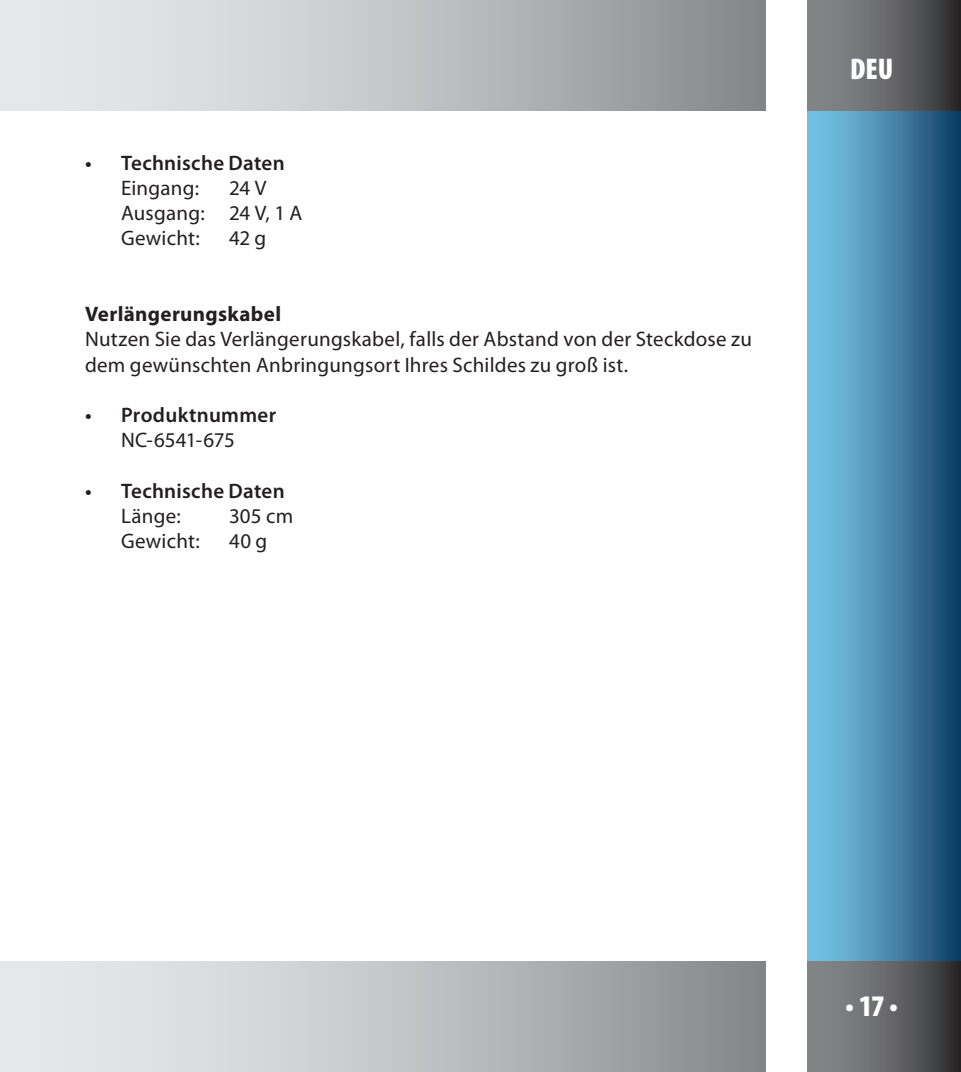
<style>
.page{position:relative;width:961px;height:1072px;background:#fff}
.page>*{position:absolute;margin:0;border:0;box-sizing:border-box;transform-origin:0 0}
.t1{font:900 condensed 30px "Myriad Pro";color:#fff}
.Fließtext_Ebene_1{font:21px/25.2px "Myriad Pro";letter-spacing:.01em;color:#231f20}
.Fließtext_Ebenen_2_3{font:21px "Myriad Pro";letter-spacing:.01em;color:#231f20}
.Überschrift_Ebene_2{font:600 21px "Myriad Pro";letter-spacing:.015em;color:#231f20}
.Überschrift_Ebene_1{font:700 21px "Myriad Pro";letter-spacing:.015em;color:#231f20}
.Fließtext_Ebenen_2_3-2{font:21px "Myriad Pro";letter-spacing:-.01em;color:#231f20}
</style>
<div class="page">
<div style="left:0;top:0;width:765px;height:111px;background:linear-gradient(to right,#f4f5f6,#8d8e92)"></div>
<div style="left:808px;top:111px;width:153px;height:850px;background:linear-gradient(to right,#7fd0f1,#124067)"></div>
<div style="left:0;top:961px;width:765px;height:110px;background:linear-gradient(to right,#f4f5f6,#8d8e92)"></div>
<svg style="left:808px;top:0;width:153px;height:111px"></svg>
<svg style="left:808px;top:961px;width:153px;height:110px"></svg>
<p class="Überschrift_Ebene_2" style="left:85px;top:149px;width:201px">• Technische Daten</p>
<p class="Fließtext_Ebenen_2_3" style="left:121px;top:175px;width:79px">Eingang:</p>
<p class="Fließtext_Ebenen_2_3" style="left:229px;top:175px;width:39px">24 V</p>
<p class="Fließtext_Ebenen_2_3" style="left:121px;top:200px;width:183px">Ausgang: 24 V, 1 A</p>
<p class="Fließtext_Ebenen_2_3" style="left:121px;top:225px;width:80px">Gewicht:</p>
<p class="Fließtext_Ebenen_2_3" style="left:229px;top:225px;width:39px">42 g</p>
<p class="Überschrift_Ebene_1" style="left:85px;top:300px;width:198px">Verlängerungskabel</p>
<p class="Fließtext_Ebene_1" style="left:85px;top:326px;width:668px">Nutzen Sie das Verlängerungskabel, falls der Abstand von der Steckdose zu dem gewünschten Anbringungsort Ihres Schildes zu groß ist.</p>
<p class="Überschrift_Ebene_2" style="left:85px;top:401px;width:193px">• Produktnummer</p>
<p class="Fließtext_Ebenen_2_3-2" style="left:121px;top:427px;width:115px">NC-6541-675</p>
<p class="Überschrift_Ebene_2" style="left:85px;top:477px;width:201px">• Technische Daten</p>
<p class="Fließtext_Ebenen_2_3" style="left:121px;top:503px;width:61px">Länge:</p>
<p class="Fließtext_Ebenen_2_3" style="left:229px;top:503px;width:66px">305 cm</p>
<p class="Fließtext_Ebenen_2_3" style="left:121px;top:528px;width:80px">Gewicht:</p>
<p class="Fließtext_Ebenen_2_3" style="left:229px;top:528px;width:40px">40 g</p>
<h1 class="t1" style="left:850px;top:53px;width:45px">DEU</h1>
<h1 class="t1" style="left:845px;top:989px;width:54px">• 17 •</h1>
</div>
